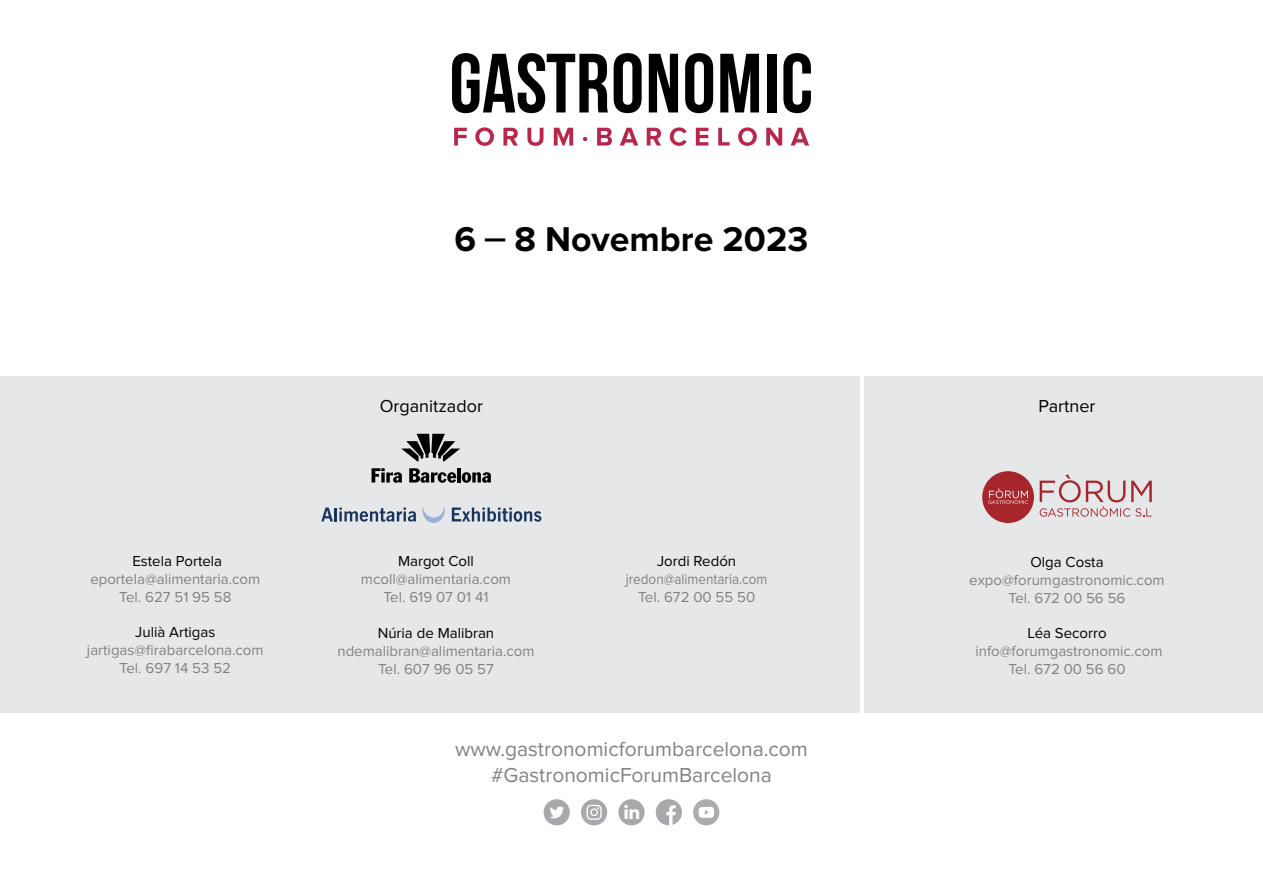
<style>
.page{position:relative;width:1263px;height:893px;background:#fff}
.page>*{position:absolute;margin:0;border:0;box-sizing:border-box;transform-origin:0 0}
.t1{font:700 35.7px "Proxima Nova";color:#000}
.t2{font:21px "Proxima Nova";color:#808285}
.t3{font:18px "Proxima Nova";color:#000}
.t4{font:15px/18px "Proxima Nova";color:#808285;text-align:center}
.t5{font:15px/18px "Proxima Nova";color:#808285;text-align:center;scale:.9 1}
.s1{color:#000}
</style>
<div class="page">
<div style="left:0;top:376px;width:859px;height:336px;background:#e6e7e8"></div>
<div style="left:864px;top:376px;width:399px;height:336px;background:#e6e7e8"></div>
<svg style="left:452px;top:53px;width:156px;height:60px"></svg>
<svg style="left:614px;top:53px;width:28px;height:60px"></svg>
<svg style="left:649px;top:54px;width:29px;height:58px"></svg>
<svg style="left:685px;top:53px;width:28px;height:60px"></svg>
<svg style="left:720px;top:54px;width:39px;height:58px"></svg>
<div style="left:767px;top:54px;width:9px;height:58px;background:#000"></div>
<svg style="left:783px;top:53px;width:28px;height:60px"></svg>
<svg style="left:454px;top:128px;width:13px;height:18px"></svg>
<svg style="left:475px;top:127px;width:19px;height:19px"></svg>
<svg style="left:503px;top:128px;width:15px;height:18px"></svg>
<svg style="left:527px;top:128px;width:16px;height:18px"></svg>
<svg style="left:554px;top:128px;width:19px;height:18px"></svg>
<svg style="left:583px;top:137px;width:4px;height:4px"></svg>
<svg style="left:597px;top:128px;width:15px;height:18px"></svg>
<svg style="left:620px;top:128px;width:18px;height:18px"></svg>
<svg style="left:647px;top:128px;width:14px;height:18px"></svg>
<svg style="left:670px;top:127px;width:17px;height:19px"></svg>
<svg style="left:696px;top:128px;width:12px;height:18px"></svg>
<svg style="left:718px;top:128px;width:11px;height:18px"></svg>
<svg style="left:738px;top:127px;width:19px;height:19px"></svg>
<svg style="left:766px;top:128px;width:16px;height:18px"></svg>
<svg style="left:791px;top:128px;width:18px;height:18px"></svg>
<div style="left:982px;top:471px;width:52px;height:52px;background:#a6262b;border-radius:50%"></div>
<svg style="left:1040px;top:474px;width:112px;height:43px"></svg>
<svg style="left:988px;top:488px;width:40px;height:16px"></svg>
<svg style="left:401px;top:434px;width:59px;height:27px"></svg>
<svg style="left:372px;top:468px;width:30px;height:15px"></svg>
<svg style="left:409px;top:468px;width:47px;height:15px"></svg>
<hr style="left:457px;top:468px;width:4px;height:14px;background:#000">
<svg style="left:462px;top:472px;width:29px;height:11px"></svg>
<svg style="left:321px;top:508px;width:95px;height:14px"></svg>
<svg style="left:452px;top:508px;width:89px;height:14px"></svg>
<svg style="left:422px;top:507px;width:23px;height:16px"></svg>
<svg style="left:544px;top:799px;width:26px;height:26px"></svg>
<svg style="left:581px;top:799px;width:26px;height:26px"></svg>
<svg style="left:656px;top:799px;width:26px;height:26px"></svg>
<svg style="left:618px;top:799px;width:27px;height:26px"></svg>
<div style="left:693px;top:799px;width:26px;height:26px;background:#adacad;border-radius:50%"></div>
<svg style="left:699px;top:807px;width:15px;height:11px"></svg>
<p class="t4" style="left:90px;top:552px;width:171px"><span class="s1">Estela Portela </span>eportela@alimentaria.com<br>Tel. 627 51 95 58</p>
<p class="t4" style="left:87px;top:623px;width:178px"><span class="s1">Julià Artigas </span>jartigas@firabarcelona.com<br>Tel. 697 14 53 52</p>
<p class="t1" style="left:454px;top:219px;width:355px">6 _ 8 Novembre 2023</p>
<p class="t3" style="left:380px;top:396px;width:105px">Organitzador</p>
<p class="t3" style="left:1038px;top:396px;width:58px">Partner</p>
<p class="t4" style="left:361px;top:552px;width:152px"><span class="s1">Margot Coll </span>mcoll@alimentaria.com<br>Tel. 619 07 01 41</p>
<p class="t4" style="left:337px;top:624px;width:199px"><span class="s1">Núria de Malibran </span>ndemalibran@alimentaria.com<br>Tel. 607 96 05 57</p>
<p class="t5" style="left:626px;top:552px;width:159px"><span class="s1">Jordi Redón </span>jredon@alimentaria.com<br>Tel. 672 00 55 50</p>
<p class="t4" style="left:969px;top:553px;width:197px"><span class="s1">Olga Costa </span>expo@forumgastronomic.com<br>Tel. 672 00 56 56</p>
<p class="t4" style="left:975px;top:624px;width:189px"><span class="s1">Léa Secorro </span>info@forumgastronomic.com<br>Tel. 672 00 56 60</p>
<p class="t2" style="left:455px;top:737px;width:354px">www.gastronomicforumbarcelona.com</p>
<p class="t2" style="left:491px;top:763px;width:282px">#GastronomicForumBarcelona</p>
</div>
